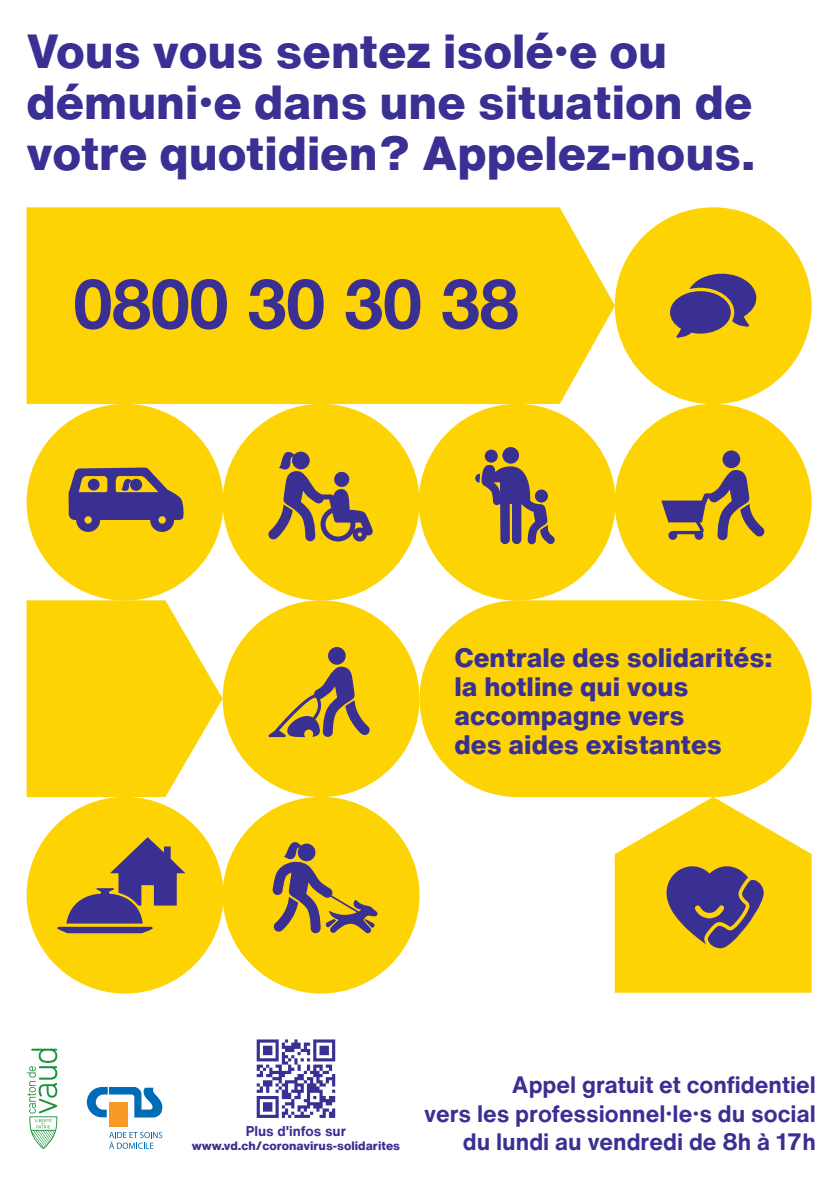
<style>
.page{position:relative;width:840px;height:1191px;background:#fff}
.page>*{position:absolute;margin:0;border:0;box-sizing:border-box;transform-origin:0 0}
.t1{font:800 47px/51.2px "Helvetica Now Text";color:#3a2f92}
.t2{font:800 26.2px/29px "Helvetica Now Text";color:#3a2f92}
.t3{font:700 23.4px/28px "Helvetica Now Text";color:#3a2f92;text-align:right}
.t4{font:700 14px "Helvetica Now Text";color:#3a2f92}
.t5{font:800 12px "Helvetica Now Text";color:#3a2f92}
</style>
<div class="page">
<div style="left:614px;top:207px;width:197px;height:197px;background:#fed304;border-radius:50%"></div>
<div style="left:419px;top:600px;width:392px;height:197px;background:#fed304;border-radius:98px"></div>
<svg style="left:27px;top:600px;width:195px;height:197px;background:#fed927"></svg>
<div style="left:418px;top:404px;width:197px;height:196px;background:#fed304;border-radius:50%"></div>
<div style="left:27px;top:207px;width:587px;height:197px;background:#fed304"></div>
<svg style="left:475px;top:447px;width:79px;height:97px"></svg>
<svg style="left:670px;top:274px;width:85px;height:64px"></svg>
<svg style="left:614px;top:797px;width:197px;height:195px;background:#e4c33b"></svg>
<div style="left:222px;top:404px;width:197px;height:196px;background:#fed304;border-radius:50%"></div>
<div style="left:27px;top:404px;width:196px;height:196px;background:#fed304;border-radius:50%"></div>
<div style="left:222px;top:797px;width:197px;height:196px;background:#fed304;border-radius:50%"></div>
<div style="left:27px;top:797px;width:196px;height:196px;background:#fed304;border-radius:50%"></div>
<div style="left:614px;top:404px;width:197px;height:196px;background:#fed304;border-radius:50%"></div>
<div style="left:722px;top:450px;width:17px;height:18px;background:#3a2f92;border-radius:50%"></div>
<svg style="left:661px;top:470px;width:103px;height:70px"></svg>
<div style="left:222px;top:600px;width:197px;height:197px;background:#fed304;border-radius:50%"></div>
<svg style="left:57px;top:837px;width:128px;height:96px"></svg>
<div style="left:328px;top:647px;width:17px;height:17px;background:#3a2f92;border-radius:50%"></div>
<svg style="left:272px;top:842px;width:106px;height:91px"></svg>
<svg style="left:75px;top:279px;width:442px;height:50px;background:#a38745"></svg>
<svg style="left:256px;top:1039px;width:79px;height:79px"></svg>
<svg style="left:68px;top:467px;width:116px;height:65px"></svg>
<svg style="left:268px;top:451px;width:105px;height:90px"></svg>
<svg style="left:268px;top:666px;width:102px;height:71px"></svg>
<svg style="left:87px;top:1087px;width:75px;height:30px"></svg>
<div style="left:109px;top:1102px;width:18px;height:24px;background:#f79927"></div>
<svg style="left:109px;top:1131px;width:53px;height:17px"></svg>
<svg style="left:27px;top:1048px;width:30px;height:100px"></svg>
<h1 class="t1" style="left:27px;top:25px;width:730px">Vous vous sentez isolé·e ou démuni·e dans une situation de votre quotidien? Appelez-nous.</h1>
<p class="t2" style="left:454px;top:642px;width:319px">Centrale des solidarités: la hotline qui vous accompagne vers<br>des aides existantes</p>
<p class="t4" style="left:246px;top:1120px;width:101px">Plus d'infos sur</p>
<p class="t5" style="left:192px;top:1136px;width:210px">www.vd.ch/coronavirus-solidarites</p>
<p class="t3" style="left:424px;top:1070px;width:393px">Appel gratuit et confidentiel<br>vers les professionnel·le·s du social du lundi au vendredi de 8h à 17h</p>
</div>
